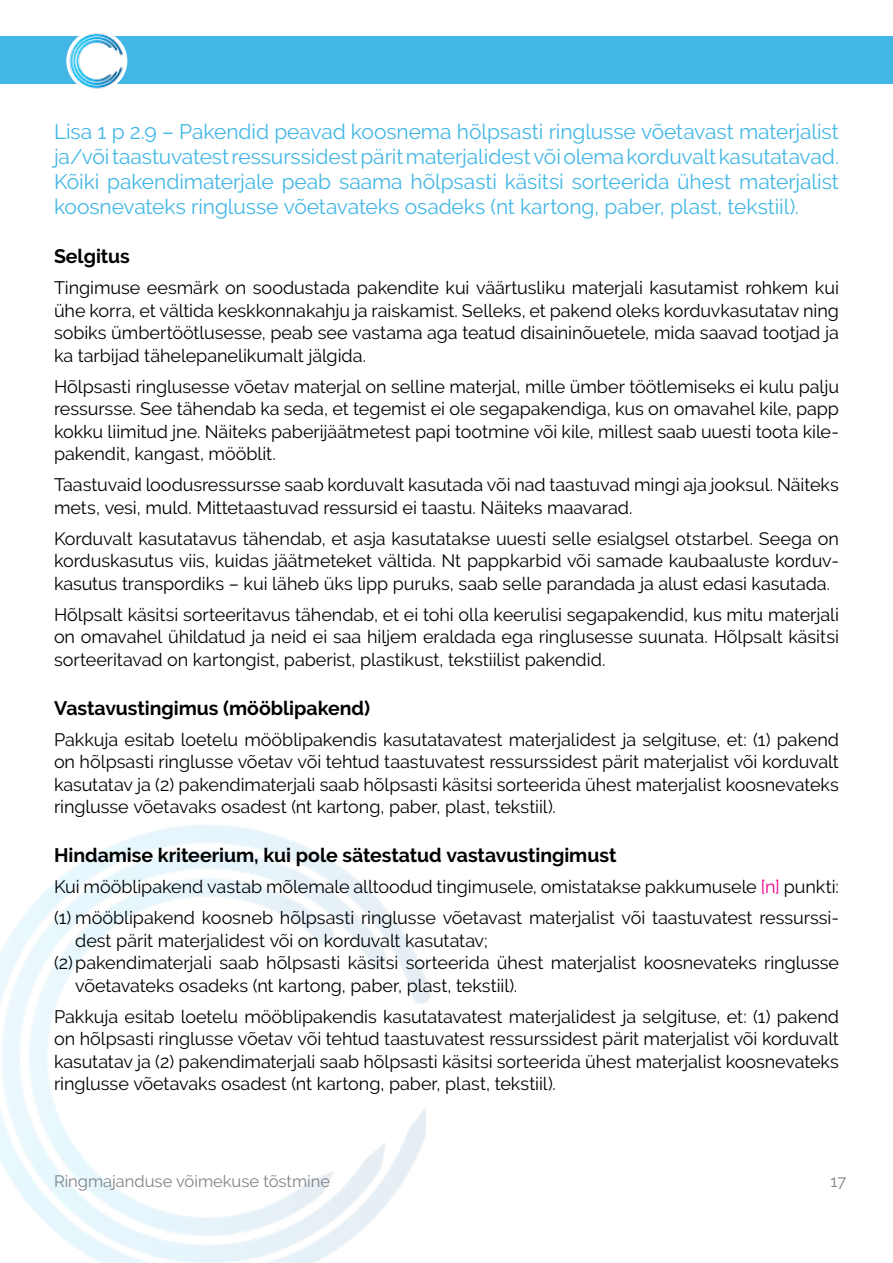
<style>
.page{position:relative;width:893px;height:1263px;background:#fff}
.page>*{position:absolute;margin:0;border:0;box-sizing:border-box;transform-origin:0 0}
.t1{font:21px/25.2px "Raleway";letter-spacing:-.005em;color:#42b7e6;text-align:justify}
.t2{font:700 19.5px "Raleway";letter-spacing:-.005em;color:#000}
.t3{font:18px/22.5px "Raleway";letter-spacing:-.005em;color:#000;text-align:justify}
.t4{font:16.5px "Raleway";color:#808285}
.s1{color:#ec008c}
</style>
<div class="page">
<div style="left:0;top:36px;width:893px;height:48px;background:#42b7e6"></div>
<img style="left:66px;top:33px;width:62px;height:56px">
<img style="left:0;top:825px;width:431px;height:438px">
<p class="t1" style="left:54px;top:119px;width:786px">Lisa 1 p 2.9 – Pakendid peavad koosnema hõlpsasti ringlusse võetavast materjalist ja/või taastuvatest ressurssidest pärit materjalidest või olema korduvalt kasutatavad.<br>Kõiki pakendimaterjale peab saama hõlpsasti käsitsi sorteerida ühest materjalist koosnevateks ringlusse võetavateks osadeks (nt kartong, paber, plast, tekstiil).</p>
<p class="t2" style="left:54px;top:245px;width:77px">Selgitus</p>
<p class="t3" style="left:54px;top:277px;width:786px">Tingimuse eesmärk on soodustada pakendite kui väärtusliku materjali kasutamist rohkem kui ühe korra, et vältida keskkonnakahju ja raiskamist. Selleks, et pakend oleks korduvkasutatav ning sobiks ümbertöötlusesse, peab see vastama aga teatud disaininõuetele, mida saavad tootjad ja ka tarbijad tähelepanelikumalt jälgida.</p>
<p class="t3" style="left:54px;top:375px;width:787px">Hõlpsasti ringlusesse võetav materjal on selline materjal, mille ümber töötlemiseks ei kulu palju ressursse. See tähendab ka seda, et tegemist ei ole segapakendiga, kus on omavahel kile, papp kokku liimitud jne. Näiteks paberijäätmetest papi tootmine või kile, millest saab uuesti toota kile&shy;pakendit, kangast, mööblit.</p>
<p class="t3" style="left:54px;top:474px;width:786px">Taastuvaid loodusressursse saab korduvalt kasutada või nad taastuvad mingi aja jooksul. Näiteks mets, vesi, muld. Mittetaastuvad ressursid ei taastu. Näiteks maavarad.</p>
<p class="t3" style="left:54px;top:527px;width:786px">Korduvalt kasutatavus tähendab, et asja kasutatakse uuesti selle esialgsel otstarbel. Seega on korduskasutus viis, kuidas jäätmeteket vältida. Nt pappkarbid või samade kaubaaluste korduv&shy;kasutus transpordiks – kui läheb üks lipp puruks, saab selle parandada ja alust edasi kasutada.</p>
<p class="t3" style="left:54px;top:603px;width:786px">Hõlpsalt käsitsi sorteeritavus tähendab, et ei tohi olla keerulisi segapakendid, kus mitu materjali on omavahel ühildatud ja neid ei saa hiljem eraldada ega ringlusesse suunata. Hõlpsalt käsitsi sorteeritavad on kartongist, paberist, plastikust, tekstiilist pakendid.</p>
<p class="t2" style="left:54px;top:697px;width:318px">Vastavustingimus (mööblipakend)</p>
<p class="t3" style="left:54px;top:728px;width:786px">Pakkuja esitab loetelu mööblipakendis kasutatavatest materjalidest ja selgituse, et: (1) pakend on hõlpsasti ringlusse võetav või tehtud taastuvatest ressurssidest pärit materjalist või korduvalt kasutatav ja (2) pakendimaterjali saab hõlpsasti käsitsi sorteerida ühest materjalist koosnevateks ringlusse võetavaks osadest (nt kartong, paber, plast, tekstiil).</p>
<p class="t2" style="left:54px;top:844px;width:564px">Hindamise kriteerium, kui pole sätestatud vastavustingimust</p>
<p class="t3" style="left:54px;top:871px;width:786px;line-height:31px">Kui mööblipakend vastab mõlemale alltoodud tingimusele, omistatakse pakkumusele <span class="s1">[n]</span> punkti: (1) mööblipakend koosneb hõlpsasti ringlusse võetavast materjalist või taastuvatest ressurssi-</p>
<p class="t3" style="left:75px;top:929px;width:414px">dest pärit materjalidest või on korduvalt kasutatav;</p>
<p class="t3" style="left:54px;top:952px;width:786px">(2)pakendimaterjali saab hõlpsasti käsitsi sorteerida ühest materjalist koosnevateks ringlusse</p>
<p class="t3" style="left:75px;top:974px;width:443px">võetavateks osadeks (nt kartong, paber, plast, tekstiil).</p>
<p class="t3" style="left:54px;top:1005px;width:786px">Pakkuja esitab loetelu mööblipakendis kasutatavatest materjalidest ja selgituse, et: (1) pakend on hõlpsasti ringlusse võetav või tehtud taastuvatest ressurssidest pärit materjalist või korduvalt kasutatav ja (2) pakendimaterjali saab hõlpsasti käsitsi sorteerida ühest materjalist koosnevateks ringlusse võetavaks osadest (nt kartong, paber, plast, tekstiil).</p>
<p class="t4" style="left:54px;top:1171px;width:278px">Ringmajanduse võimekuse tõstmine</p>
<p class="t4" style="left:831px;top:1171px;width:17px">17</p>
</div>
